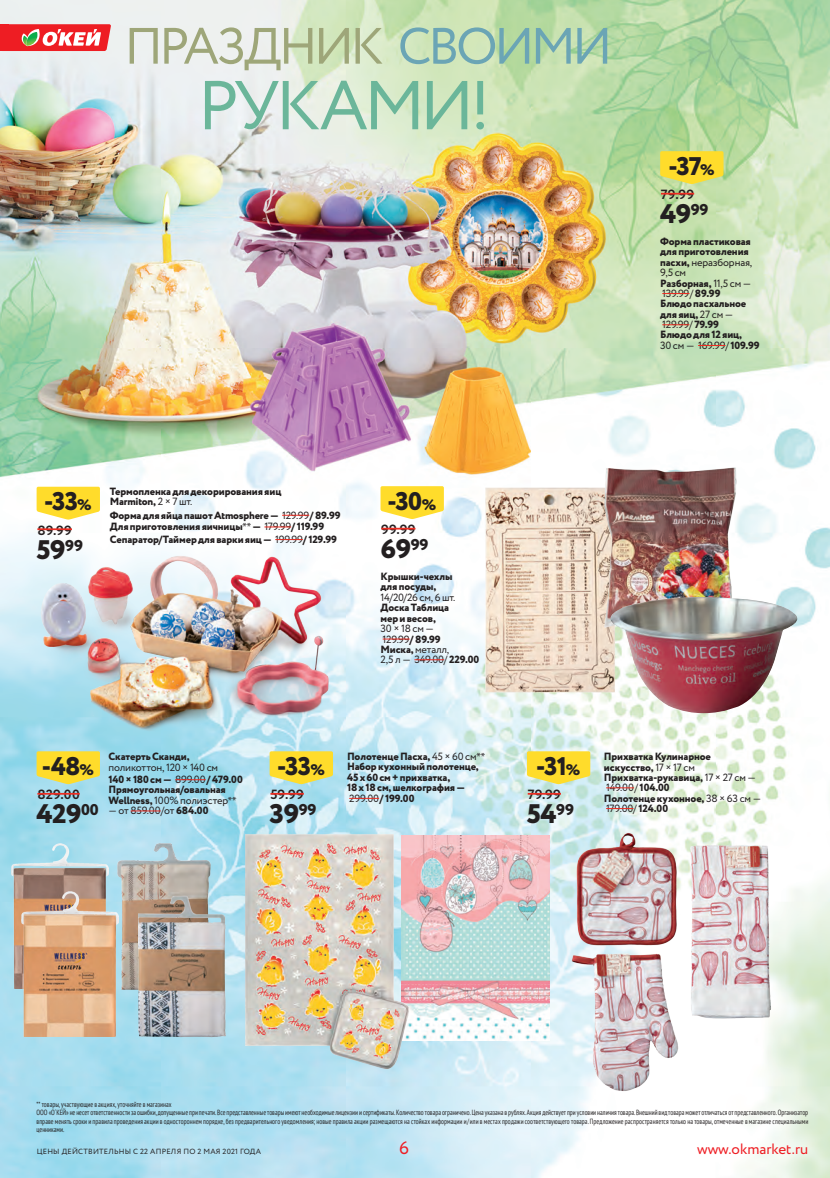
<style>
.page{position:relative;width:830px;height:1178px;background:#fff}
.page>*{position:absolute;margin:0;border:0;box-sizing:border-box;transform-origin:0 0}
.t1{font:69px "Circe";letter-spacing:-.06em;color:#6bb69a}
.t2{font:51px "Circe";letter-spacing:-.075em;color:#9ea679}
.t3{font:800 26.85px "Circe";letter-spacing:-.02em;color:#231f20;scale:1.04 1}
.t4{font:800 25.5px "Circe";letter-spacing:-.035em;color:#231f20}
.t5{font:18px "Circe";color:#ee1d23}
.t6{font:15px "Circe";color:#ee1d23}
.t7{font:700 13.35px "Circe";letter-spacing:.02em;color:#231f20;scale:1.04 1}
.t8{font:800 10.5px/10.4px "Circe";letter-spacing:-.01em;color:#231f20}
.t9{font:10.5px/10.4px "Circe";letter-spacing:-.02em;color:#231f20}
.t10{font:condensed 7.5px/8.4px "PT Sans";letter-spacing:.005em;color:#231f20;scale:.9 1}
.t11{font:7.5px "Circe";letter-spacing:.03em;color:#231f20}
.s1{color:#6ba5b5}
.s2{font-size:15.3px}
.s3{font-weight:400}
.s4{font-family:"Myriad Pro";font-weight:400}
.s5{font-weight:800}
</style>
<div class="page">
<img style="left:0;top:0;width:829px;height:1178px">
<div style="left:0;top:24px;width:9px;height:27px;background:#ee1d23"></div>
<svg style="left:9px;top:24px;width:102px;height:27px"></svg>
<svg style="left:662px;top:293px;width:27px;height:1px"></svg>
<svg style="left:662px;top:324px;width:27px;height:1px"></svg>
<svg style="left:697px;top:345px;width:28px;height:1px"></svg>
<hr style="left:660px;top:193px;width:33px;height:2px;background:#ed2d22">
<svg style="left:659px;top:151px;width:64px;height:33px;background:#f5dc3b"></svg>
<img style="left:473px;top:480px;width:137px;height:221px">
<img style="left:598px;top:463px;width:142px;height:174px">
<img style="left:610px;top:597px;width:187px;height:116px">
<svg style="left:382px;top:639px;width:27px;height:1px"></svg>
<hr style="left:414px;top:659px;width:30px;height:1px;background:#ed2d22">
<hr style="left:381px;top:528px;width:34px;height:1px;background:#ed2d22">
<svg style="left:380px;top:486px;width:63px;height:33px;background:#fee046"></svg>
<img style="left:11px;top:843px;width:89px;height:146px">
<img style="left:22px;top:891px;width:97px;height:145px">
<img style="left:100px;top:840px;width:127px;height:178px">
<img style="left:139px;top:890px;width:88px;height:154px">
<hr style="left:175px;top:779px;width:31px;height:1px;background:#ed2d22">
<hr style="left:130px;top:810px;width:31px;height:1px;background:#ed2d22">
<hr style="left:37px;top:793px;width:43px;height:2px;background:#ed2d22">
<svg style="left:37px;top:751px;width:63px;height:33px;background:#f3dc43"></svg>
<img style="left:683px;top:843px;width:98px;height:184px">
<img style="left:566px;top:943px;width:121px;height:149px">
<img style="left:570px;top:829px;width:113px;height:123px">
<svg style="left:605px;top:787px;width:28px;height:1px"></svg>
<svg style="left:605px;top:808px;width:28px;height:1px"></svg>
<hr style="left:527px;top:793px;width:33px;height:2px;background:#ed2d22">
<svg style="left:526px;top:751px;width:64px;height:33px;background:#f8de45"></svg>
<img style="left:444px;top:835px;width:105px;height:205px">
<img style="left:242px;top:828px;width:202px;height:252px">
<hr style="left:349px;top:798px;width:30px;height:1px;background:#ed2d22">
<hr style="left:270px;top:793px;width:34px;height:2px;background:#ed2d22">
<svg style="left:269px;top:751px;width:64px;height:33px;background:#f5dc46"></svg>
<img style="left:31px;top:539px;width:303px;height:197px">
<svg style="left:282px;top:515px;width:27px;height:1px"></svg>
<svg style="left:264px;top:527px;width:27px;height:1px"></svg>
<svg style="left:275px;top:539px;width:28px;height:1px"></svg>
<hr style="left:37px;top:528px;width:35px;height:2px;background:#ed2d22">
<svg style="left:37px;top:487px;width:63px;height:33px;background:#fee047"></svg>
<h2 class="t2" style="left:124px;top:12px;width:489px">ПРАЗДНИК <span class="s1">СВОИМИ</span></h2>
<h1 class="t1" style="left:198px;top:60px;width:294px">РУКАМИ!</h1>
<h3 class="t4" style="left:668px;top:149px;width:48px">-37<span class="s2">%</span></h3>
<p class="t7" style="left:660px;top:186px;width:33px">79.99</p>
<h3 class="t3" style="left:659px;top:196px;width:48px">49<sup>99</sup></h3>
<p class="t8" style="left:659px;top:237px;width:101px">Форма пластиковая для приготовления пасхи, <span class="s3">неразборная,<br>9,5 см<br></span>Разборная, <span class="s3">11,5 см —<br>139.99/</span> 89.99<br>Блюдо пасхальное для яиц, <span class="s3">27 см —<br>129.99/</span> 79.99<br>Блюдо для 12 яиц,<br><span class="s3">30 см — 169.99/</span> 109.99</p>
<h3 class="t4" style="left:44px;top:484px;width:49px">-33<span class="s2">%</span></h3>
<p class="t7" style="left:37px;top:521px;width:35px">89.99</p>
<h3 class="t3" style="left:37px;top:531px;width:46px">59<sup>99</sup></h3>
<p class="t8" style="left:110px;top:486px;width:173px">Термопленка для декорирования яиц<br>Marmiton, <span class="s3">2 × 7 шт.</span></p>
<p class="t8" style="left:110px;top:510px;width:232px;line-height:12.1px">Форма для яйца пашот Atmosphere — <span class="s3">129.99</span>/ 89.99<br>Для приготовления яичницы<span class="s4">**</span> — <span class="s3">179.99</span>/ 119.99<br>Сепаратор/Таймер для варки яиц — <span class="s3">199.99</span>/ 129.99</p>
<h3 class="t4" style="left:387px;top:484px;width:50px">-30<span class="s2">%</span></h3>
<p class="t7" style="left:381px;top:521px;width:34px">99.99</p>
<h3 class="t3" style="left:380px;top:531px;width:48px">69<sup>99</sup></h3>
<p class="t8" style="left:380px;top:571px;width:74px">Крышки-чехлы для посуды,</p>
<p class="t9" style="left:380px;top:592px;width:76px">14/20/26 см, 6 шт.</p>
<p class="t8" style="left:380px;top:603px;width:70px">Доска Таблица мер и весов,</p>
<p class="t9" style="left:380px;top:624px;width:100px">30 × 18 см —<br>129.99<span class="s5">/ 89.99<br>Миска,</span> металл,<br>2,5 л — 349.00/ <span class="s5">229.00</span></p>
<p class="t8" style="left:108px;top:752px;width:83px">Скатерть Сканди,</p>
<p class="t9" style="left:108px;top:761px;width:136px;line-height:12.6px">поликоттон, 120 × 140 см<br><span class="s5">140 × 180 см —</span> 899.00<span class="s5">/ 479.00</span></p>
<p class="t8" style="left:108px;top:785px;width:129px">Прямоугольная/овальная<br>Wellness, <span class="s3">100% полиэстер</span><span class="s4">**</span></p>
<p class="t9" style="left:108px;top:806px;width:101px">— от 859.00/от <span class="s5">684.00</span></p>
<p class="t8" style="left:347px;top:752px;width:139px">Полотенце Пасха, <span class="s3">45 × 60 см</span><span class="s4">**<br></span>Набор кухонный полотенце,<br>45 х 60 см + прихватка,<br>18 х 18 см, шелкография —<br><span class="s3">299.00</span>/ 199.00</p>
<h3 class="t4" style="left:42px;top:749px;width:54px">-48<span class="s2">%</span></h3>
<p class="t8" style="left:603px;top:752px;width:159px">Прихватка Кулинарное искусство, <span class="s3">17 × 17 см<br></span>Прихватка-рукавица, <span class="s3">17 × 27 см —<br>149.00/</span> 104.00<br>Полотенце кухонное, <span class="s3">38 × 63 см —<br>179.00/</span> 124.00</p>
<h3 class="t4" style="left:277px;top:749px;width:49px">-33<span class="s2">%</span></h3>
<h3 class="t4" style="left:536px;top:749px;width:46px">-31<span class="s2">%</span></h3>
<p class="t7" style="left:37px;top:786px;width:42px">829.00</p>
<p class="t7" style="left:270px;top:786px;width:34px">59.99</p>
<p class="t7" style="left:527px;top:786px;width:33px">79.99</p>
<h3 class="t3" style="left:269px;top:796px;width:47px">39<sup>99</sup></h3>
<h3 class="t3" style="left:526px;top:796px;width:47px">54<sup>99</sup></h3>
<h3 class="t3" style="left:37px;top:796px;width:61px">429<sup>00</sup></h3>
<p class="t10" style="left:37px;top:1100px;width:858px">** товары, участвующие в акциях, уточняйте в магазинах<br>ООО «О´КЕЙ» не несет ответственности за ошибки, допущенные при печати. Все представленные товары имеют необходимые лицензии и сертификаты. Количество товара ограничено. Цена указана в рублях. Акция действует при условии наличия товара. Внешний вид товара может отличаться от представленного. Организатор вправе менять сроки и правила проведения акции в одностороннем порядке, без предварительного уведомления; новые правила акции размещаются на стойках информации и/или в местах продажи соответствующего товара. Предложение распространяется только на товары, отмеченные в магазине специальными ценниками.</p>
<p class="t11" style="left:37px;top:1146px;width:226px">ЦЕНЫ ДЕЙСТВИТЕЛЬНЫ С 22 АПРЕЛЯ ПО 2 МАЯ 2021 ГОДА</p>
<h3 class="t5" style="left:399px;top:1135px;width:11px">6</h3>
<h3 class="t6" style="left:696px;top:1139px;width:113px">www.okmarket.ru</h3>
</div>
